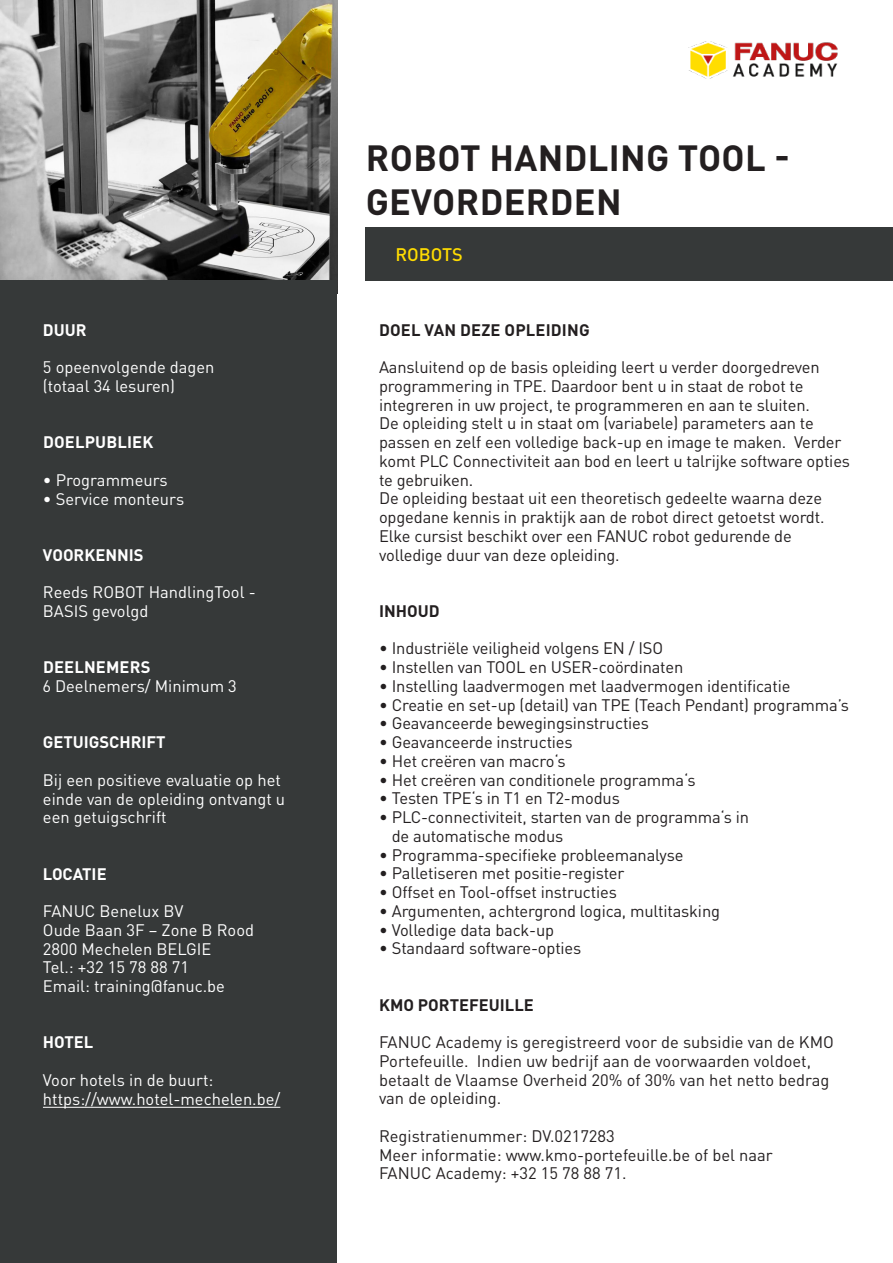
<style>
.page{position:relative;width:893px;height:1263px;background:#fff}
.page>*{position:absolute;margin:0;border:0;box-sizing:border-box;transform-origin:0 0}
.t1{font:700 36px/43.2px "DIN Pro";letter-spacing:.01em;color:#231f20}
.t2{font:500 18px "DIN Pro";color:#ffdc01}
.t3{font:16.5px/18.8px "DIN Pro";letter-spacing:-.01em;color:#231f20}
.t4{font:16.5px/18.8px "DIN Pro";color:#fff}
.t5{font:700 16.5px "DIN Pro";color:#fff}
.t6{font:700 16.5px "DIN Pro";color:#231f20}
</style>
<div class="page">
<img style="left:689px;top:41px;width:149px;height:38px">
<img style="left:0;top:0;width:337px;height:281px">
<div style="left:366px;top:227px;width:527px;height:54px;background:#363939"></div>
<div style="left:0;top:281px;width:337px;height:982px;background:#363939"></div>
<hr style="left:43px;top:1107px;width:237px;height:1px;background:#fff">
<p class="t5" style="left:43px;top:319px;width:45px">DUUR</p>
<p class="t4" style="left:43px;top:358px;width:173px">5 opeenvolgende dagen (totaal 34 lesuren)</p>
<p class="t5" style="left:43px;top:431px;width:112px">DOELPUBLIEK</p>
<p class="t4" style="left:43px;top:470px;width:126px">• Programmeurs</p>
<p class="t4" style="left:43px;top:489px;width:143px">• Service monteurs</p>
<p class="t5" style="left:43px;top:544px;width:102px">VOORKENNIS</p>
<p class="t4" style="left:43px;top:583px;width:214px">Reeds ROBOT HandlingTool -<br>BASIS gevolgd</p>
<p class="t5" style="left:43px;top:656px;width:109px">DEELNEMERS</p>
<p class="t4" style="left:43px;top:676px;width:195px">6 Deelnemers/ Minimum 3</p>
<p class="t5" style="left:43px;top:731px;width:124px">GETUIGSCHRIFT</p>
<p class="t4" style="left:43px;top:770px;width:244px">Bij een positieve evaluatie op het einde van de opleiding ontvangt u een getuigschrift</p>
<p class="t5" style="left:43px;top:863px;width:65px">LOCATIE</p>
<p class="t4" style="left:43px;top:901px;width:213px">FANUC Benelux BV<br>Oude Baan 3F – Zone B Rood<br>2800 Mechelen BELGIE<br>Tel.: +32 15 78 88 71<br>Email: training@fanuc.be</p>
<p class="t5" style="left:43px;top:1031px;width:52px">HOTEL</p>
<p class="t4" style="left:43px;top:1070px;width:239px">Voor hotels in de buurt: https://www.hotel-mechelen.be/</p>
<h1 class="t1" style="left:366px;top:136px;width:425px">ROBOT HANDLING TOOL -<br>GEVORDERDEN</h1>
<p class="t2" style="left:395px;top:243px;width:69px">ROBOTS</p>
<p class="t6" style="left:379px;top:319px;width:212px">DOEL VAN DEZE OPLEIDING</p>
<p class="t3" style="left:379px;top:358px;width:472px">Aansluitend op de basis opleiding leert u verder doorgedreven programmering in TPE. Daardoor bent u in staat de robot te integreren in uw project, te programmeren en aan te sluiten.<br>De opleiding stelt u in staat om (variabele) parameters aan te passen en zelf een volledige back-up en image te maken. Verder komt PLC Connectiviteit aan bod en leert u talrijke software opties te gebruiken.<br>De opleiding bestaat uit een theoretisch gedeelte waarna deze opgedane kennis in praktijk aan de robot direct getoetst wordt.<br>Elke cursist beschikt over een FANUC robot gedurende de volledige duur van deze opleiding.</p>
<p class="t6" style="left:379px;top:600px;width:62px">INHOUD</p>
<p class="t3" style="left:379px;top:639px;width:286px">• Industriële veiligheid volgens EN / ISO</p>
<p class="t3" style="left:379px;top:657px;width:306px">• Instellen van TOOL en USER-coördinaten</p>
<p class="t3" style="left:379px;top:676px;width:413px">• Instelling laadvermogen met laadvermogen identificatie</p>
<p class="t3" style="left:379px;top:695px;width:471px">• Creatie en set-up (detail) van TPE (Teach Pendant) programma’s</p>
<p class="t3" style="left:379px;top:714px;width:271px">• Geavanceerde bewegingsinstructies</p>
<p class="t3" style="left:379px;top:732px;width:195px">• Geavanceerde instructies</p>
<p class="t3" style="left:379px;top:751px;width:188px">• Het creëren van macro‘s</p>
<p class="t3" style="left:379px;top:770px;width:318px">• Het creëren van conditionele programma‘s</p>
<p class="t3" style="left:379px;top:789px;width:242px">• Testen TPE‘s in T1 en T2-modus</p>
<p class="t3" style="left:392px;top:807px;width:359px;text-indent:-13px">• PLC-connectiviteit, starten van de programma‘s in de automatische modus</p>
<p class="t3" style="left:379px;top:845px;width:306px">• Programma-specifieke probleemanalyse</p>
<p class="t3" style="left:379px;top:864px;width:247px">• Palletiseren met positie-register</p>
<p class="t3" style="left:379px;top:882px;width:239px">• Offset en Tool-offset instructies</p>
<p class="t3" style="left:379px;top:901px;width:342px">• Argumenten, achtergrond logica, multitasking</p>
<p class="t3" style="left:379px;top:920px;width:177px">• Volledige data back-up</p>
<p class="t3" style="left:379px;top:939px;width:204px">• Standaard software-opties</p>
<p class="t6" style="left:379px;top:994px;width:156px">KMO PORTEFEUILLE</p>
<p class="t3" style="left:379px;top:1032px;width:456px">FANUC Academy is geregistreerd voor de subsidie van de KMO Portefeuille. Indien uw bedrijf aan de voorwaarden voldoet, betaalt de Vlaamse Overheid 20% of 30% van het netto bedrag van de opleiding.</p>
<p class="t3" style="left:379px;top:1126px;width:395px">Registratienummer: DV.0217283<br>Meer informatie: www.kmo-portefeuille.be of bel naar<br>FANUC Academy: +32 15 78 88 71.</p>
</div>
